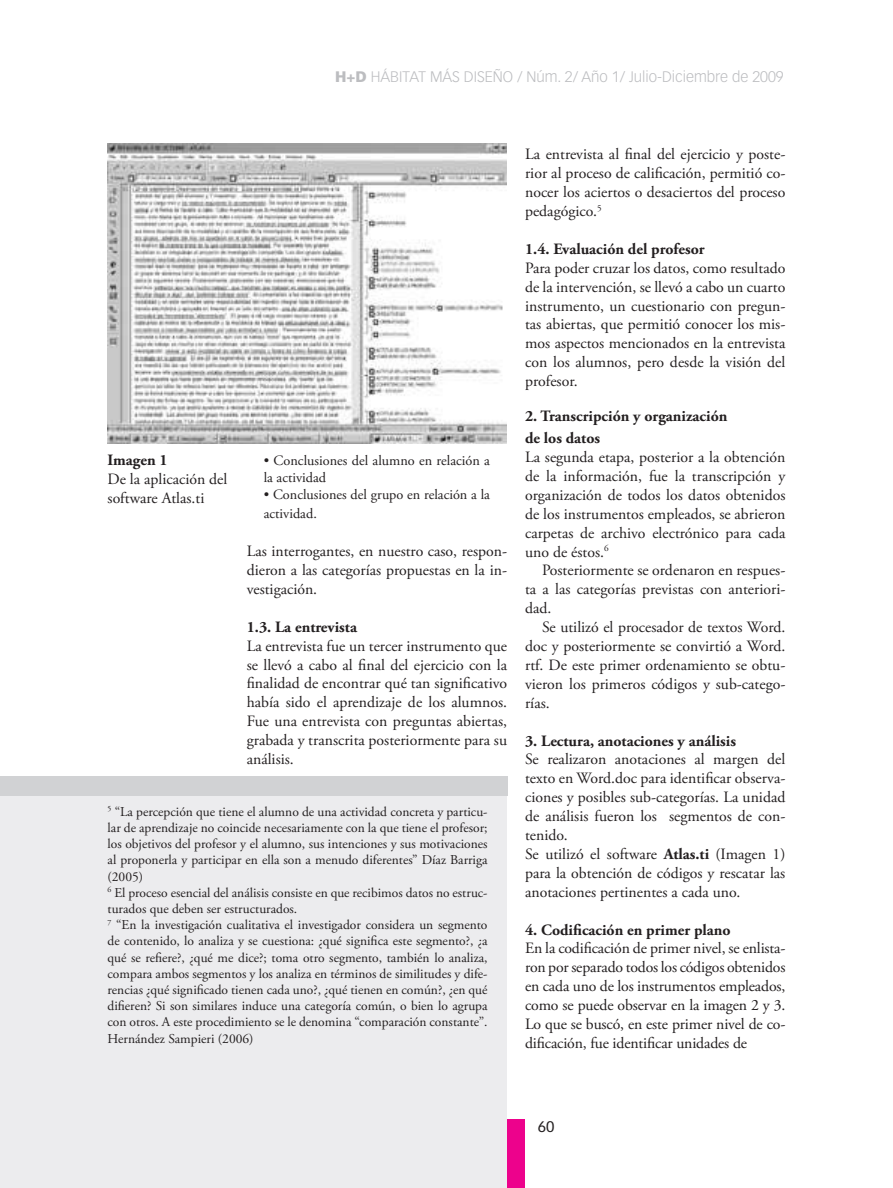
<style>
.page{position:relative;width:893px;height:1188px;background:#fff}
.page>*{position:absolute;margin:0;border:0;box-sizing:border-box;transform-origin:0 0}
.t1{font:15.75px/18.9px "Adobe Garamond Pro";color:#231f20;text-align:justify}
.t2{font:700 15.75px/22.2px "Adobe Garamond Pro";color:#231f20}
.t3{font:300 15px "Vectora LH";color:#bcbdc0}
.t4{font:15px "Vectora LH";color:#231f20}
.t5{font:14.25px/17.1px "Adobe Garamond Pro";color:#231f20}
.t6{font:13.5px/16.2px "Adobe Garamond Pro";color:#231f20}
.s1{font-weight:900}
.s2{font-weight:700}
</style>
<div class="page">
<div style="left:507px;top:1120px;width:18px;height:68px;background:#ed028c"></div>
<img style="left:107px;top:144px;width:400px;height:299px">
<div style="left:0;top:782px;width:507px;height:406px;background:#ececee"></div>
<div style="left:0;top:776px;width:508px;height:19px;background:#d1d2d4"></div>
<p class="t3" style="left:335px;top:68px;width:450px"><span class="s1">H+D</span> HÁBITAT MÁS DISEÑO / Núm. 2/ Año 1/ Julio-Diciembre de 2009</p>
<p class="t2" style="left:108px;top:450px;width:62px">Imagen 1</p>
<p class="t1" style="left:108px;top:470px;width:121px">De la aplicación del software Atlas.ti</p>
<p class="t5" style="left:264px;top:453px;width:228px">• Conclusiones del alumno en relación a la actividad</p>
<p class="t5" style="left:264px;top:486px;width:228px;line-height:18.9px">• Conclusiones del grupo en relación a la actividad.</p>
<p class="t1" style="left:247px;top:542px;width:262px">Las interrogantes, en nuestro caso, respon&shy;dieron a las categorías propuestas en la in&shy;vestigación.</p>
<p class="t2" style="left:247px;top:616px;width:112px">1.3. La entrevista</p>
<p class="t1" style="left:247px;top:637px;width:262px">La entrevista fue un tercer instrumento que se llevó a cabo al final del ejercicio con la finalidad de encontrar qué tan significativo había sido el aprendizaje de los alumnos.<br>Fue una entrevista con preguntas abiertas, grabada y transcrita posteriormente para su análisis.</p>
<p class="t6" style="left:108px;top:804px;width:382px"><sup>5</sup> “La percepción que tiene el alumno de una actividad concreta y particu&shy;lar de aprendizaje no coincide necesariamente con la que tiene el profesor; los objetivos del profesor y el alumno, sus intenciones y sus motivaciones al proponerla y participar en ella son a menudo diferentes” Díaz Barriga (2005)<br><sup>6</sup> El proceso esencial del análisis consiste en que recibimos datos no estruc&shy;turados que deben ser estructurados.<br><sup>7</sup> “En la investigación cualitativa el investigador considera un segmento de contenido, lo analiza y se cuestiona: ¿qué significa este segmento?, ¿a qué se refiere?, ¿qué me dice?; toma otro segmento, también lo analiza, compara ambos segmentos y los analiza en términos de similitudes y dife&shy;rencias ¿qué significado tienen cada uno?, ¿qué tienen en común?, ¿en qué difieren? Si son similares induce una categoría común, o bien lo agrupa con otros. A este procedimiento se le denomina “comparación constante”.<br>Hernández Sampieri (2006)</p>
<p class="t1" style="left:525px;top:146px;width:262px">La entrevista al final del ejercicio y poste&shy;rior al proceso de calificación, permitió co&shy;nocer los aciertos o desaciertos del proceso pedagógico.<sup>5</sup></p>
<p class="t2" style="left:525px;top:238px;width:181px">1.4. Evaluación del profesor</p>
<p class="t1" style="left:525px;top:259px;width:262px">Para poder cruzar los datos, como resultado de la intervención, se llevó a cabo un cuarto instrumento, un cuestionario con pregun&shy;tas abiertas, que permitió conocer los mis&shy;mos aspectos mencionados en la entrevista con los alumnos, pero desde la visión del profesor.</p>
<p class="t2" style="left:525px;top:405px;width:204px">2. Transcripción y organización de los datos</p>
<p class="t1" style="left:525px;top:448px;width:262px">La segunda etapa, posterior a la obtención de la información, fue la transcripción y organización de todos los datos obtenidos de los instrumentos empleados, se abrieron carpetas de archivo electrónico para cada uno de éstos.<sup>6</sup></p>
<p class="t1" style="left:525px;top:562px;width:262px;text-indent:17px">Posteriormente se ordenaron en respues&shy;ta a las categorías previstas con anteriori&shy;dad.</p>
<p class="t1" style="left:525px;top:618px;width:262px;text-indent:17px">Se utilizó el procesador de textos Word. doc y posteriormente se convirtió a Word. rtf. De este primer ordenamiento se obtu&shy;vieron los primeros códigos y sub-catego&shy;rías.</p>
<p class="t2" style="left:525px;top:730px;width:212px">3. Lectura, anotaciones y análisis</p>
<p class="t1" style="left:525px;top:751px;width:262px;text-align:left">Se realizaron anotaciones al margen del texto en Word.doc para identificar observa&shy;ciones y posibles sub-categorías. La unidad de análisis fueron los segmentos de con&shy;tenido.<br>Se utilizó el software <span class="s2">Atlas.ti</span> (Imagen 1) para la obtención de códigos y rescatar las anotaciones pertinentes a cada uno.</p>
<p class="t2" style="left:525px;top:919px;width:207px">4. Codificación en primer plano</p>
<p class="t1" style="left:525px;top:940px;width:262px">En la codificación de primer nivel, se enlista&shy;ron por separado todos los códigos obtenidos en cada uno de los instrumentos empleados, como se puede observar en la imagen 2 y 3.<br>Lo que se buscó, en este primer nivel de co&shy;dificación, fue identificar unidades de</p>
<p class="t4" style="left:538px;top:1117px;width:18px">60</p>
</div>
